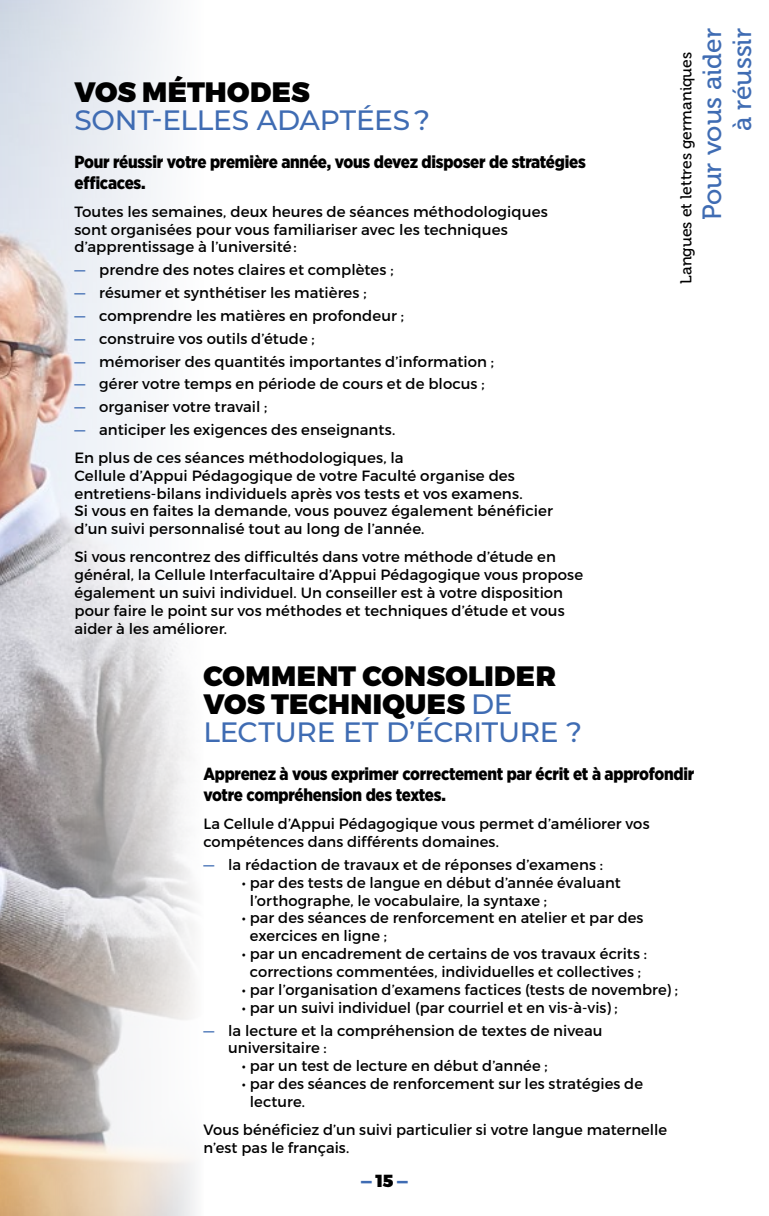
<style>
.page{position:relative;width:769px;height:1216px;background:#fff}
.page>*{position:absolute;margin:0;border:0;box-sizing:border-box;transform-origin:0 0}
.t1{font:900 28px/28px "Montserrat";letter-spacing:.015em;color:#000}
.t2{font:500 28px "Montserrat";letter-spacing:-.005em;color:#3f6cb3}
.t3{font:26.25px/29.8px "Museo 500";color:#3f6cb3;text-align:right}
.t4{font:900 17.5px/21px "Gotham Narrow";letter-spacing:-.015em;color:#000}
.t5{font:900 17.5px "Montserrat";color:#3f6cb3}
.t6{font:15.75px "Museo 500";color:#000}
.t7{font:14.88px/17.8px "Montserrat";letter-spacing:.005em;color:#000}
.s1{font-size:15.75px;color:#3f6cb3}
.s2{font-weight:500;color:#3f6cb3}
.s3{color:#000}
</style>
<div class="page">
<img style="left:0;top:0;width:195px;height:1215px">
<h2 class="t3" style="left:698px;top:220px;width:193px;rotate:-90deg">Pour vous aider à réussir</h2>
<p class="t6" style="left:677px;top:283px;width:233px;rotate:-90deg">Langues et lettres germaniques</p>
<h1 class="t1" style="left:75px;top:79px;width:237px">VOS MÉTHODES</h1>
<h1 class="t2" style="left:74px;top:100px;width:357px">SONT-ELLES ADAPTÉES ?</h1>
<p class="t4" style="left:74px;top:151px;width:513px">Pour réussir votre première année, vous devez disposer de stratégies efficaces.</p>
<p class="t7" style="left:74px;top:202px;width:475px">Toutes les semaines, deux heures de séances méthodologiques sont organisées pour vous familiariser avec les techniques d’apprentissage à l’université:</p>
<p class="t7" style="left:74px;top:261px;width:321px"><span class="s1">—</span> prendre des notes claires et complètes ;</p>
<p class="t7" style="left:74px;top:284px;width:294px"><span class="s1">—</span> résumer et synthétiser les matières ;</p>
<p class="t7" style="left:74px;top:307px;width:331px"><span class="s1">—</span> comprendre les matières en profondeur ;</p>
<p class="t7" style="left:74px;top:329px;width:242px"><span class="s1">—</span> construire vos outils d’étude ;</p>
<p class="t7" style="left:74px;top:352px;width:421px"><span class="s1">—</span> mémoriser des quantités importantes d’information ;</p>
<p class="t7" style="left:74px;top:375px;width:412px"><span class="s1">—</span> gérer votre temps en période de cours et de blocus ;</p>
<p class="t7" style="left:74px;top:398px;width:195px"><span class="s1">—</span> organiser votre travail ;</p>
<p class="t7" style="left:74px;top:416px;width:331px;line-height:27.8px"><span class="s1">—</span> anticiper les exigences des enseignants.<br>En plus de ces séances méthodologiques, la</p>
<p class="t7" style="left:74px;top:466px;width:480px">Cellule d’Appui Pédagogique de votre Faculté organise des entretiens-bilans individuels après vos tests et vos examens.<br>Si vous en faites la demande, vous pouvez également bénéficier d’un suivi personnalisé tout au long de l’année.</p>
<p class="t7" style="left:74px;top:548px;width:510px">Si vous rencontrez des difficultés dans votre méthode d’étude en général, la Cellule Interfacultaire d’Appui Pédagogique vous propose également un suivi individuel. Un conseiller est à votre disposition pour faire le point sur vos méthodes et techniques d’étude et vous aider à les améliorer.</p>
<h1 class="t1" style="left:203px;top:663px;width:380px">COMMENT CONSOLIDER<br>VOS TECHNIQUES <span class="s2">DE<br>LECTURE ET D’ÉCRITURE ?</span></h1>
<p class="t4" style="left:203px;top:763px;width:492px">Apprenez à vous exprimer correctement par écrit et à approfondir votre compréhension des textes.</p>
<p class="t7" style="left:203px;top:814px;width:448px">La Cellule d’Appui Pédagogique vous permet d’améliorer vos compétences dans différents domaines.</p>
<p class="t7" style="left:203px;top:855px;width:401px"><span class="s1">—</span> la rédaction de travaux et de réponses d’examens :</p>
<p class="t7" style="left:250px;top:873px;width:372px;text-indent:-8px">• par des tests de langue en début d’année évaluant l’orthographe, le vocabulaire, la syntaxe ;</p>
<p class="t7" style="left:250px;top:909px;width:395px;text-indent:-8px">• par des séances de renforcement en atelier et par des exercices en ligne ;</p>
<p class="t7" style="left:242px;top:944px;width:407px;text-align:center">• par un encadrement de certains de vos travaux écrits : corrections commentées, individuelles et collectives ;</p>
<p class="t7" style="left:242px;top:980px;width:438px">• par l’organisation d’examens factices (tests de novembre) ;</p>
<p class="t7" style="left:242px;top:998px;width:377px">• par un suivi individuel (par courriel et en vis-à-vis) ;</p>
<p class="t7" style="left:228px;top:1021px;width:376px;text-indent:-25px"><span class="s1">—</span> la lecture et la compréhension de textes de niveau universitaire :</p>
<p class="t7" style="left:242px;top:1056px;width:307px">• par un test de lecture en début d’année ;</p>
<p class="t7" style="left:250px;top:1074px;width:395px;text-indent:-8px">• par des séances de renforcement sur les stratégies de lecture.</p>
<p class="t7" style="left:203px;top:1120px;width:465px">Vous bénéficiez d’un suivi particulier si votre langue maternelle n’est pas le français.</p>
<p class="t5" style="left:361px;top:1169px;width:48px">—<span class="s3">15</span>—</p>
</div>
